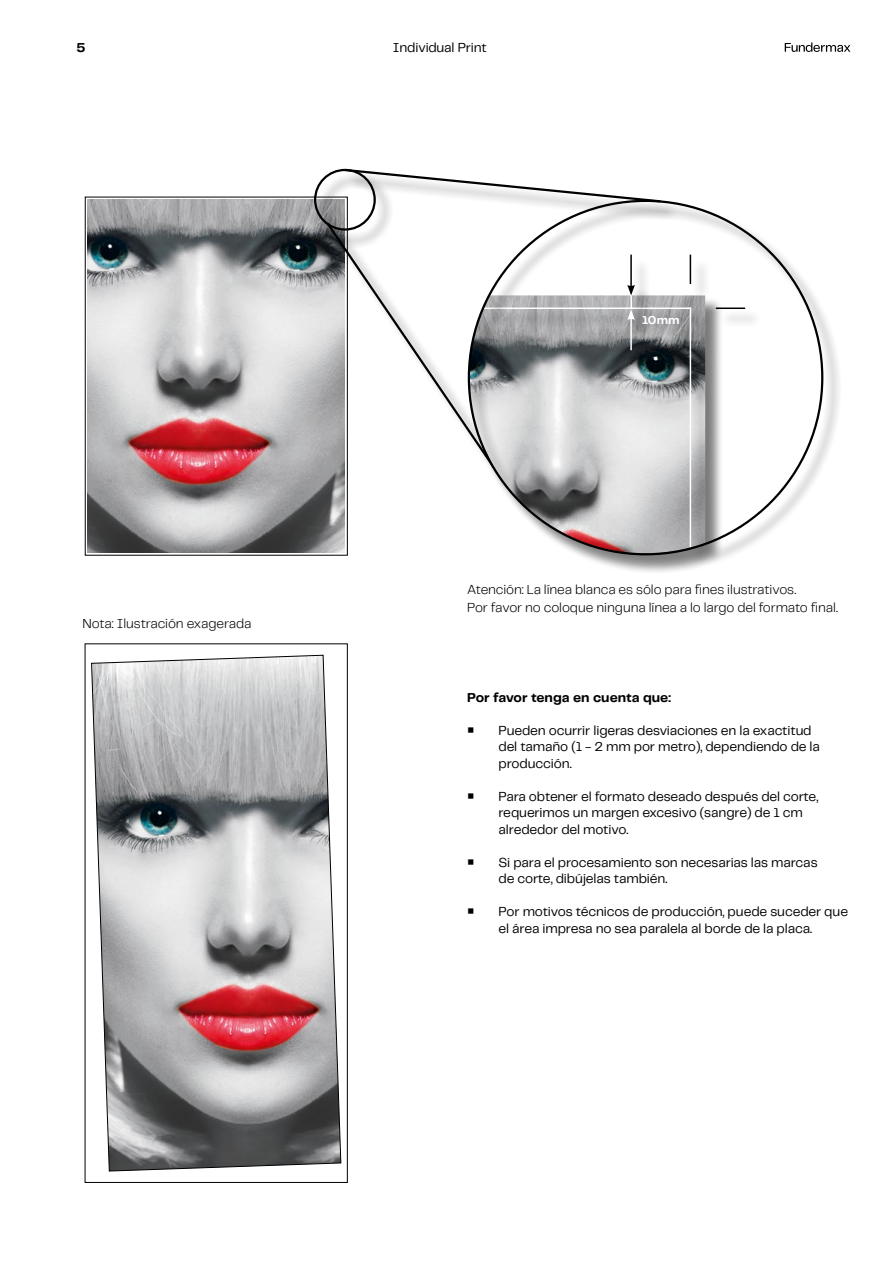
<style>
.page{position:relative;width:893px;height:1263px;background:#fff}
.page>*{position:absolute;margin:0;border:0;box-sizing:border-box;transform-origin:0 0}
.t1{font:13.5px/16.5px "Telegraf";letter-spacing:-.01em;color:#000}
.t2{font:300 13.5px/18px "Telegraf";letter-spacing:-.005em;color:#000}
.t3{font:700 13.5px "Telegraf";letter-spacing:-.005em;color:#000}
.t4{font:700 12px "Telegraf";color:#fff}
</style>
<div class="page">
<svg style="left:343px;top:168px;width:319px;height:34px"></svg>
<img style="left:88px;top:200px;width:257px;height:353px">
<div style="left:317px;top:171px;width:78px;height:78px;background:#000;opacity:.5"></div>
<div style="left:314px;top:169px;width:62px;height:62px;border:2px solid #000;border-radius:50%"></div>
<div style="left:330px;top:226px;width:187px;height:266px;background:#000;opacity:.5"></div>
<svg style="left:324px;top:220px;width:146px;height:257px"></svg>
<div style="left:470px;top:202px;width:372px;height:372px;background:#000;opacity:.5"></div>
<div style="left:630px;top:313px;width:23px;height:55px;background:#000;opacity:.5"></div>
<hr style="left:630px;top:318px;width:2px;height:32px;background:#fff">
<div style="left:632px;top:297px;width:19px;height:30px;background:#000;opacity:.5"></div>
<div style="left:630px;top:257px;width:23px;height:56px;background:#000;opacity:.5"></div>
<hr style="left:630px;top:255px;width:2px;height:32px;background:#000">
<svg style="left:627px;top:285px;width:8px;height:35px"></svg>
<div style="left:691px;top:257px;width:19px;height:45px;background:#000;opacity:.5"></div>
<svg style="left:690px;top:255px;width:1px;height:29px"></svg>
<div style="left:718px;top:309px;width:45px;height:19px;background:#f8f8f8"></div>
<hr style="left:716px;top:307px;width:29px;height:2px;background:#000">
<div style="left:85px;top:644px;width:263px;height:539px;border:1px solid #000"></div>
<svg style="left:91px;top:655px;width:250px;height:516px;background:#b0a9ab"></svg>
<svg style="left:785px;top:43px;width:65px;height:9px"></svg>
<p class="t3" style="left:77px;top:38px;width:10px">5</p>
<p class="t1" style="left:393px;top:39px;width:95px">Individual Print</p>
<p class="t4" style="left:642px;top:312px;width:39px">10mm</p>
<p class="t2" style="left:82px;top:614px;width:170px">Nota: Ilustración exagerada</p>
<p class="t2" style="left:467px;top:580px;width:372px">Atención: La línea blanca es sólo para fines ilustrativos.<br>Por favor no coloque ninguna línea a lo largo del formato final.</p>
<p class="t3" style="left:467px;top:688px;width:205px">Por favor tenga en cuenta que:</p>
<p class="t1" style="left:499px;top:721px;width:323px">Pueden ocurrir ligeras desviaciones en la exactitud del tamaño (1 - 2 mm por metro), dependiendo de la producción.</p>
<p class="t1" style="left:499px;top:787px;width:321px">Para obtener el formato deseado después del corte, requerimos un margen excesivo (sangre) de 1 cm alrededor del motivo.</p>
<p class="t1" style="left:499px;top:853px;width:321px">Si para el procesamiento son necesarias las marcas de corte, dibújelas también.</p>
<p class="t1" style="left:499px;top:903px;width:351px">Por motivos técnicos de producción, puede suceder que el área impresa no sea paralela al borde de la placa.</p>
</div>
